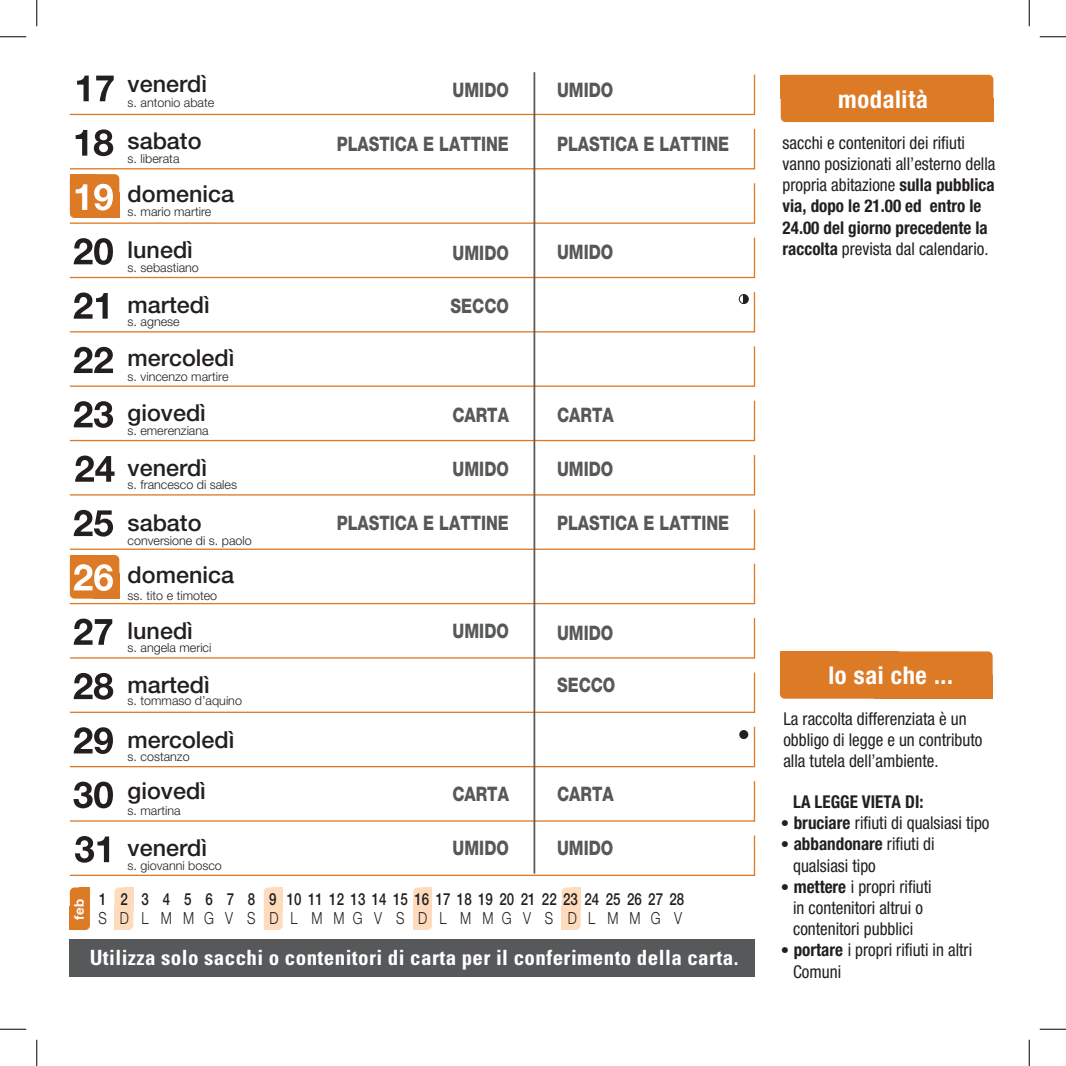
<style>
.page{position:relative;width:1066px;height:1066px;background:#fff}
.page>*{position:absolute;margin:0;border:0;box-sizing:border-box;transform-origin:0 0}
.t1{font:700 condensed 24.5px "Helvetica Neue LT Std";letter-spacing:.025em;color:#fff}
.t2{font:500 23.28px "Helvetica Neue LT Std";color:#231f20}
.t3{font:700 condensed 21px "Univers LT Std";letter-spacing:.02em;color:#fff}
.t4{font:800 19.95px "Helvetica Neue LT Std";color:#57585a;scale:.8 1}
.t5{font:condensed 17.68px/21.2px "Helvetica Neue LT Std";color:#231f20}
.t6{font:700 condensed 17.68px "Helvetica Neue LT Std";color:#231f20}
.t7{font:500 16.62px "Helvetica Neue LT Std";color:#231f20;scale:.8 1}
.t8{font:300 16.62px "Helvetica Neue LT Std";color:#231f20;scale:.8 1}
.t9{font:700 13.3px "Helvetica Neue LT Std";color:#fff}
.t10{font:300 12.42px "Helvetica Neue";color:#231f20}
.s1{font-weight:700}
.s2{font-stretch:normal;font-size:16.62px}
</style>
<div class="page">
<div style="left:114px;top:887px;width:19px;height:43px;background:#fddbbc;border-radius:5px"></div>
<div style="left:114px;top:906px;width:10px;height:24px;background:#fddbbc"></div>
<div style="left:124px;top:887px;width:9px;height:24px;background:#fddbbc"></div>
<div style="left:264px;top:887px;width:19px;height:43px;background:#fddbbc;border-radius:5px"></div>
<div style="left:264px;top:906px;width:9px;height:24px;background:#fddbbc"></div>
<div style="left:273px;top:887px;width:10px;height:24px;background:#fddbbc"></div>
<div style="left:413px;top:887px;width:19px;height:43px;background:#fddbbc;border-radius:5px"></div>
<div style="left:413px;top:906px;width:9px;height:24px;background:#fddbbc"></div>
<div style="left:422px;top:887px;width:10px;height:24px;background:#fddbbc"></div>
<div style="left:561px;top:887px;width:19px;height:43px;background:#fddbbc;border-radius:5px"></div>
<div style="left:561px;top:906px;width:10px;height:24px;background:#fddbbc"></div>
<div style="left:571px;top:887px;width:9px;height:24px;background:#fddbbc"></div>
<div style="left:70px;top:555px;width:49px;height:43px;background:#dd7a26;border-radius:5px"></div>
<div style="left:70px;top:555px;width:26px;height:25px;background:#dd7a26"></div>
<div style="left:70px;top:174px;width:49px;height:44px;background:#dd7a26;border-radius:5px"></div>
<div style="left:70px;top:174px;width:26px;height:26px;background:#dd7a26"></div>
<svg style="left:69px;top:834px;width:687px;height:42px"></svg>
<svg style="left:69px;top:454px;width:687px;height:42px"></svg>
<svg style="left:69px;top:73px;width:687px;height:43px"></svg>
<div style="left:70px;top:887px;width:20px;height:43px;background:#dd7a26;border-radius:5px"></div>
<div style="left:70px;top:906px;width:10px;height:24px;background:#dd7a26"></div>
<div style="left:80px;top:887px;width:10px;height:24px;background:#dd7a26"></div>
<svg style="left:69px;top:780px;width:687px;height:42px"></svg>
<svg style="left:69px;top:725px;width:687px;height:43px"></svg>
<svg style="left:69px;top:671px;width:687px;height:42px"></svg>
<svg style="left:69px;top:617px;width:687px;height:42px"></svg>
<svg style="left:69px;top:562px;width:687px;height:43px"></svg>
<svg style="left:69px;top:508px;width:687px;height:42px"></svg>
<svg style="left:69px;top:399px;width:687px;height:43px"></svg>
<svg style="left:69px;top:345px;width:687px;height:42px"></svg>
<svg style="left:69px;top:291px;width:687px;height:42px"></svg>
<svg style="left:69px;top:236px;width:687px;height:43px"></svg>
<svg style="left:69px;top:182px;width:687px;height:42px"></svg>
<svg style="left:69px;top:128px;width:687px;height:42px"></svg>
<div style="left:70px;top:939px;width:685px;height:38px;background:#57585a"></div>
<div style="left:743px;top:294px;width:5px;height:9px;background:#231f20"></div>
<div style="left:739px;top:294px;width:9px;height:10px;border:1px solid #231f20;border-radius:50%"></div>
<div style="left:739px;top:730px;width:9px;height:9px;background:#231f20;border-radius:50%"></div>
<div style="left:780px;top:651px;width:212px;height:47px;background:#dd7a26;border-radius:5px"></div>
<div style="left:780px;top:651px;width:118px;height:24px;background:#dd7a26"></div>
<div style="left:874px;top:675px;width:118px;height:23px;background:#dd7a26"></div>
<div style="left:780px;top:75px;width:213px;height:47px;background:#dd7a26;border-radius:5px"></div>
<div style="left:780px;top:75px;width:119px;height:23px;background:#dd7a26"></div>
<div style="left:875px;top:98px;width:118px;height:24px;background:#dd7a26"></div>
<hr style="left:533px;top:72px;width:2px;height:801px;background:#57585a">
<svg style="left:0;top:36px;width:26px;height:1px"></svg>
<svg style="left:1039px;top:36px;width:27px;height:1px"></svg>
<svg style="left:0;top:1029px;width:26px;height:1px"></svg>
<svg style="left:1039px;top:1029px;width:27px;height:1px"></svg>
<svg style="left:36px;top:0;width:1px;height:26px"></svg>
<svg style="left:36px;top:1039px;width:1px;height:27px"></svg>
<svg style="left:1029px;top:0;width:1px;height:26px"></svg>
<svg style="left:1029px;top:1039px;width:1px;height:27px"></svg>
<h2 class="t2" style="left:128px;top:70px;width:81px">venerdì</h2>
<h2 class="t2" style="left:128px;top:127px;width:75px">sabato</h2>
<h2 class="t2" style="left:128px;top:180px;width:108px">domenica</h2>
<h2 class="t2" style="left:128px;top:235px;width:67px">lunedì</h2>
<h2 class="t2" style="left:128px;top:290px;width:84px">martedì</h2>
<h2 class="t2" style="left:128px;top:344px;width:108px">mercoledì</h2>
<h2 class="t2" style="left:128px;top:399px;width:80px">giovedì</h2>
<h2 class="t2" style="left:128px;top:454px;width:81px">venerdì</h2>
<p class="t10" style="left:128px;top:95px;width:88px">s. antonio abate</p>
<p class="t10" style="left:128px;top:151px;width:53px">s. liberata</p>
<p class="t10" style="left:128px;top:204px;width:85px">s. mario martire</p>
<p class="t10" style="left:128px;top:260px;width:73px">s. sebastiano</p>
<p class="t10" style="left:128px;top:314px;width:54px">s. agnese</p>
<p class="t10" style="left:128px;top:368px;width:102px">s. vincenzo martire</p>
<p class="t10" style="left:128px;top:423px;width:83px">s. emerenziana</p>
<p class="t10" style="left:128px;top:477px;width:111px">s. francesco di sales</p>
<h2 class="t2" style="left:128px;top:509px;width:75px">sabato</h2>
<h2 class="t2" style="left:128px;top:560px;width:108px">domenica</h2>
<h2 class="t2" style="left:128px;top:617px;width:67px">lunedì</h2>
<h2 class="t2" style="left:128px;top:670px;width:84px">martedì</h2>
<h2 class="t2" style="left:128px;top:725px;width:108px">mercoledì</h2>
<p class="t10" style="left:128px;top:533px;width:126px">conversione di s. paolo</p>
<p class="t10" style="left:128px;top:588px;width:91px">ss. tito e timoteo</p>
<p class="t10" style="left:128px;top:640px;width:85px">s. angela merici</p>
<p class="t10" style="left:128px;top:693px;width:116px">s. tommaso d’aquino</p>
<p class="t10" style="left:128px;top:749px;width:64px">s. costanzo</p>
<h2 class="t2" style="left:128px;top:777px;width:80px">giovedì</h2>
<h2 class="t2" style="left:128px;top:833px;width:81px">venerdì</h2>
<p class="t10" style="left:128px;top:803px;width:55px">s. martina</p>
<p class="t4" style="left:452px;top:78px;width:72px">UMIDO</p>
<p class="t4" style="left:337px;top:132px;width:217px">PLASTICA E LATTINE</p>
<p class="t4" style="left:557px;top:78px;width:72px">UMIDO</p>
<p class="t4" style="left:557px;top:132px;width:217px">PLASTICA E LATTINE</p>
<p class="t4" style="left:452px;top:241px;width:72px">UMIDO</p>
<p class="t4" style="left:557px;top:240px;width:72px">UMIDO</p>
<p class="t4" style="left:450px;top:294px;width:74px">SECCO</p>
<p class="t4" style="left:452px;top:402px;width:72px">CARTA</p>
<p class="t4" style="left:452px;top:456px;width:72px">UMIDO</p>
<p class="t4" style="left:557px;top:402px;width:72px">CARTA</p>
<p class="t4" style="left:557px;top:456px;width:72px">UMIDO</p>
<p class="t4" style="left:337px;top:510px;width:217px">PLASTICA E LATTINE</p>
<p class="t4" style="left:557px;top:510px;width:217px">PLASTICA E LATTINE</p>
<p class="t4" style="left:452px;top:619px;width:72px">UMIDO</p>
<p class="t4" style="left:557px;top:620px;width:72px">UMIDO</p>
<p class="t4" style="left:557px;top:673px;width:74px">SECCO</p>
<p class="t4" style="left:452px;top:781px;width:72px">CARTA</p>
<p class="t4" style="left:452px;top:835px;width:72px">UMIDO</p>
<p class="t4" style="left:557px;top:781px;width:72px">CARTA</p>
<p class="t4" style="left:557px;top:835px;width:72px">UMIDO</p>
<p class="t10" style="left:128px;top:857px;width:96px">s. giovanni bosco</p>
<p class="t7" style="left:99px;top:889px;width:91px">1234</p>
<p class="t8" style="left:98px;top:907px;width:12px">S</p>
<p class="t7" style="left:287px;top:889px;width:498px">10 11 12 13 14 15 16 17 18 19 20 21 22 23 24 25 26 27 28</p>
<p class="t7" style="left:184px;top:889px;width:64px">567</p>
<p class="t7" style="left:248px;top:889px;width:11px">8</p>
<p class="t7" style="left:269px;top:889px;width:11px">9</p>
<p class="t9" style="left:71px;top:919px;width:22px;rotate:-90deg">feb</p>
<p class="t8" style="left:225px;top:907px;width:11px">V</p>
<p class="t8" style="left:247px;top:907px;width:12px">S</p>
<p class="t8" style="left:269px;top:907px;width:13px">D</p>
<p class="t8" style="left:290px;top:907px;width:10px">L</p>
<p class="t8" style="left:311px;top:907px;width:15px">M</p>
<p class="t8" style="left:334px;top:907px;width:15px">M</p>
<p class="t8" style="left:353px;top:907px;width:14px">G</p>
<p class="t8" style="left:374px;top:907px;width:11px">V</p>
<p class="t8" style="left:396px;top:907px;width:12px">S</p>
<p class="t8" style="left:418px;top:907px;width:13px">D</p>
<p class="t8" style="left:439px;top:907px;width:10px">L</p>
<p class="t8" style="left:460px;top:907px;width:15px">M</p>
<p class="t8" style="left:482px;top:907px;width:15px">M</p>
<p class="t8" style="left:502px;top:907px;width:14px">G</p>
<p class="t8" style="left:523px;top:907px;width:11px">V</p>
<p class="t8" style="left:545px;top:907px;width:12px">S</p>
<p class="t8" style="left:674px;top:907px;width:11px">V</p>
<p class="t8" style="left:204px;top:907px;width:14px">G</p>
<p class="t8" style="left:568px;top:907px;width:13px">D</p>
<p class="t8" style="left:588px;top:907px;width:10px">L</p>
<p class="t8" style="left:607px;top:907px;width:68px">MMG</p>
<p class="t3" style="left:90px;top:944px;width:650px">Utilizza solo sacchi o contenitori di carta per il conferimento della carta.</p>
<p class="t8" style="left:161px;top:907px;width:15px">M</p>
<p class="t8" style="left:120px;top:907px;width:38px">D L</p>
<p class="t8" style="left:183px;top:907px;width:15px">M</p>
<h1 class="t1" style="left:838px;top:84px;width:91px">modalità</h1>
<p class="t5" style="left:782px;top:132px;width:214px">sacchi e contenitori dei rifiuti vanno posizionati all’esterno della propria abitazione <span class="s1">sulla pubblica via, dopo le 21.00 ed entro le 24.00 del giorno precedente la raccolta</span> prevista dal calendario.</p>
<h1 class="t1" style="left:828px;top:660px;width:126px">lo sai che ...</h1>
<p class="t5" style="left:783px;top:708px;width:200px">La raccolta differenziata è un obbligo di legge e un contributo alla tutela dell’ambiente.</p>
<p class="t6" style="left:793px;top:791px;width:132px">LA LEGGE VIETA DI:</p>
<p class="t5" style="left:781px;top:812px;width:210px"><span class="s2">•</span> <span class="s1">bruciare</span> rifiuti di qualsiasi tipo</p>
<p class="t5" style="left:793px;top:833px;width:143px;text-indent:-12px"><span class="s2">•</span> <span class="s1">abbandonare</span> rifiuti di qualsiasi tipo</p>
<p class="t5" style="left:781px;top:875px;width:152px;text-align:center"><span class="s2">•</span> <span class="s1">mettere</span> i propri rifiuti in contenitori altrui o contenitori pubblici</p>
<p class="t5" style="left:793px;top:939px;width:180px;text-indent:-12px"><span class="s2">•</span> <span class="s1">portare</span> i propri rifiuti in altri<br>Comuni</p>
</div>
